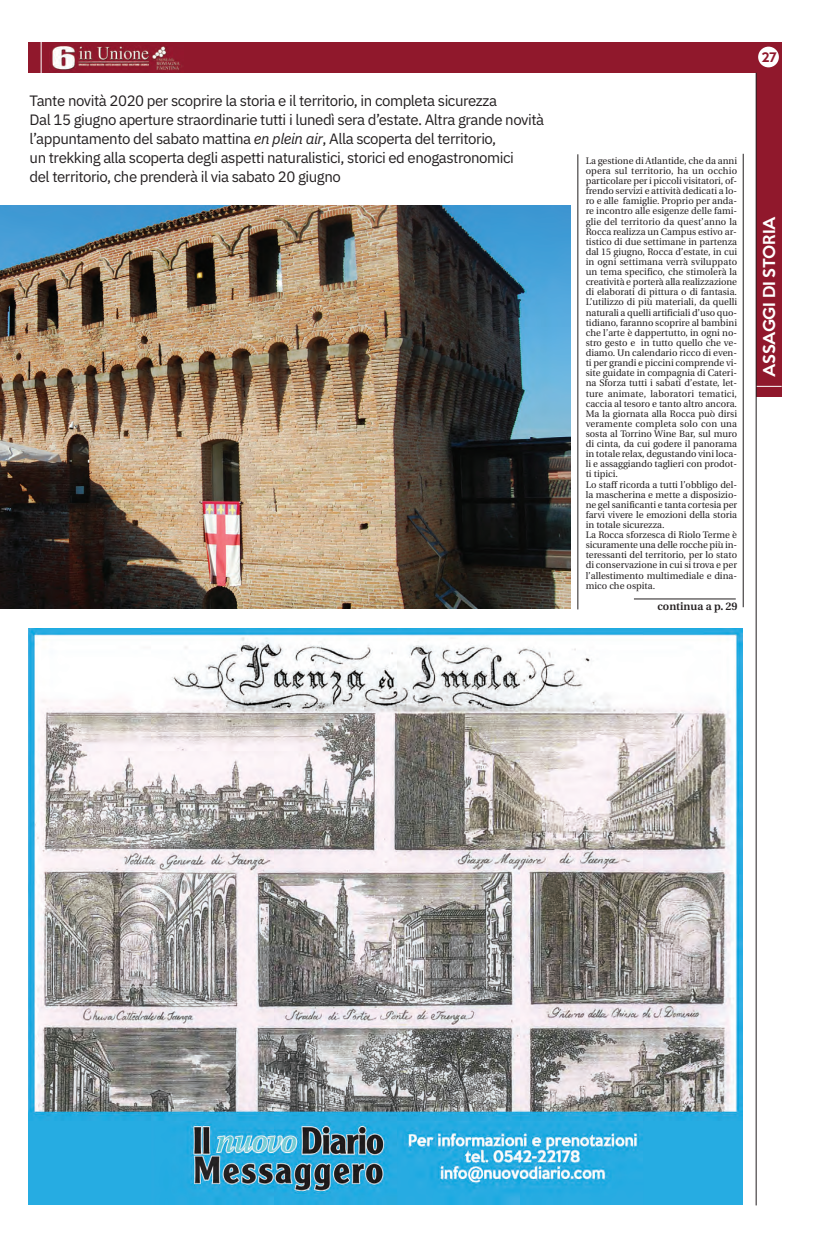
<style>
.page{position:relative;width:820px;height:1248px;background:#fff}
.page>*{position:absolute;margin:0;border:0;box-sizing:border-box;transform-origin:0 0}
.t1{font:15px/19px "IBM Plex Sans";letter-spacing:-.03em;color:#231f20}
.t2{font:500 15px "Keep Calm";color:#fff}
.t3{font:500 12px "Keep Calm";color:#90182c}
.t4{font:600 11px "Utopia";color:#231f20}
.t5{font:9.5px/10.1px "Utopia";color:#231f20}
.s1{font-style:italic}
</style>
<div class="page">
<div style="left:755px;top:43px;width:26px;height:353px;background:#90182c"></div>
<div style="left:28px;top:43px;width:753px;height:30px;background:#90182c"></div>
<hr style="left:41px;top:37px;width:1px;height:42px;background:#fff">
<div style="left:757px;top:47px;width:21px;height:20px;background:#fff;border-radius:50%"></div>
<svg style="left:756px;top:386px;width:25px;height:1px"></svg>
<hr style="left:755px;top:73px;width:1px;height:1132px;background:#231f20">
<img style="left:52px;top:46px;width:130px;height:25px">
<img style="left:28px;top:629px;width:714px;height:575px">
<hr style="left:577px;top:154px;width:1px;height:455px;background:#231f20">
<hr style="left:742px;top:154px;width:1px;height:453px;background:#231f20">
<img style="left:0;top:205px;width:570px;height:403px">
<hr style="left:633px;top:598px;width:102px;height:1px;background:#231f20">
<p class="t1" style="left:30px;top:92px;width:516px">Tante novità 2020 per scoprire la storia e il territorio, in completa sicurezza<br>Dal 15 giugno aperture straordinarie tutti i lunedì sera d’estate. Altra grande novità l’appuntamento del sabato mattina <span class="s1">en plein air</span>, Alla scoperta del territorio,<br>un trekking alla scoperta degli aspetti naturalistici, storici ed enogastronomici<br>del territorio, che prenderà il via sabato 20 giugno</p>
<p class="t3" style="left:761px;top:51px;width:17px">27</p>
<p class="t5" style="left:585px;top:156px;width:153px">La gestione di Atlantide, che da anni opera sul territorio, ha un occhio particolare per i piccoli visitatori, of&shy;frendo servizi e attività dedicati a lo&shy;ro e alle famiglie. Proprio per anda&shy;re incontro alle esigenze delle fami&shy;glie del territorio da quest’anno la Rocca realizza un Campus estivo ar&shy;tistico di due settimane in partenza dal 15 giugno, Rocca d’estate, in cui in ogni settimana verrà sviluppato un tema specifico, che stimolerà la creatività e porterà alla realizzazione di elaborati di pittura o di fantasia.<br>L’utilizzo di più materiali, da quelli naturali a quelli artificiali d’uso quo&shy;tidiano, faranno scoprire al bambini che l’arte è dappertutto, in ogni no&shy;stro gesto e in tutto quello che ve&shy;diamo. Un calendario ricco di even&shy;ti per grandi e piccini comprende vi&shy;site guidate in compagnia di Cateri&shy;na Sforza tutti i sabati d’estate, let&shy;ture animate, laboratori tematici, caccia al tesoro e tanto altro ancora.<br>Ma la giornata alla Rocca può dirsi veramente completa solo con una sosta al Torrino Wine Bar, sul muro di cinta, da cui godere il panorama in totale relax, degustando vini loca&shy;li e assaggiando taglieri con prodot&shy;ti tipici.<br>Lo staff ricorda a tutti l’obbligo del&shy;la mascherina e mette a disposizio&shy;ne gel sanificanti e tanta cortesia per farvi vivere le emozioni della storia in totale sicurezza.<br>La Rocca sforzesca di Riolo Terme è sicuramente una delle rocche più in&shy;teressanti del territorio, per lo stato di conservazione in cui si trova e per l’allestimento multimediale e dina&shy;mico che ospita.</p>
<p class="t4" style="left:657px;top:601px;width:82px">continua a p. 29</p>
<h1 class="t2" style="left:761px;top:377px;width:162px;rotate:-90deg">ASSAGGI DI STORIA</h1>
</div>
